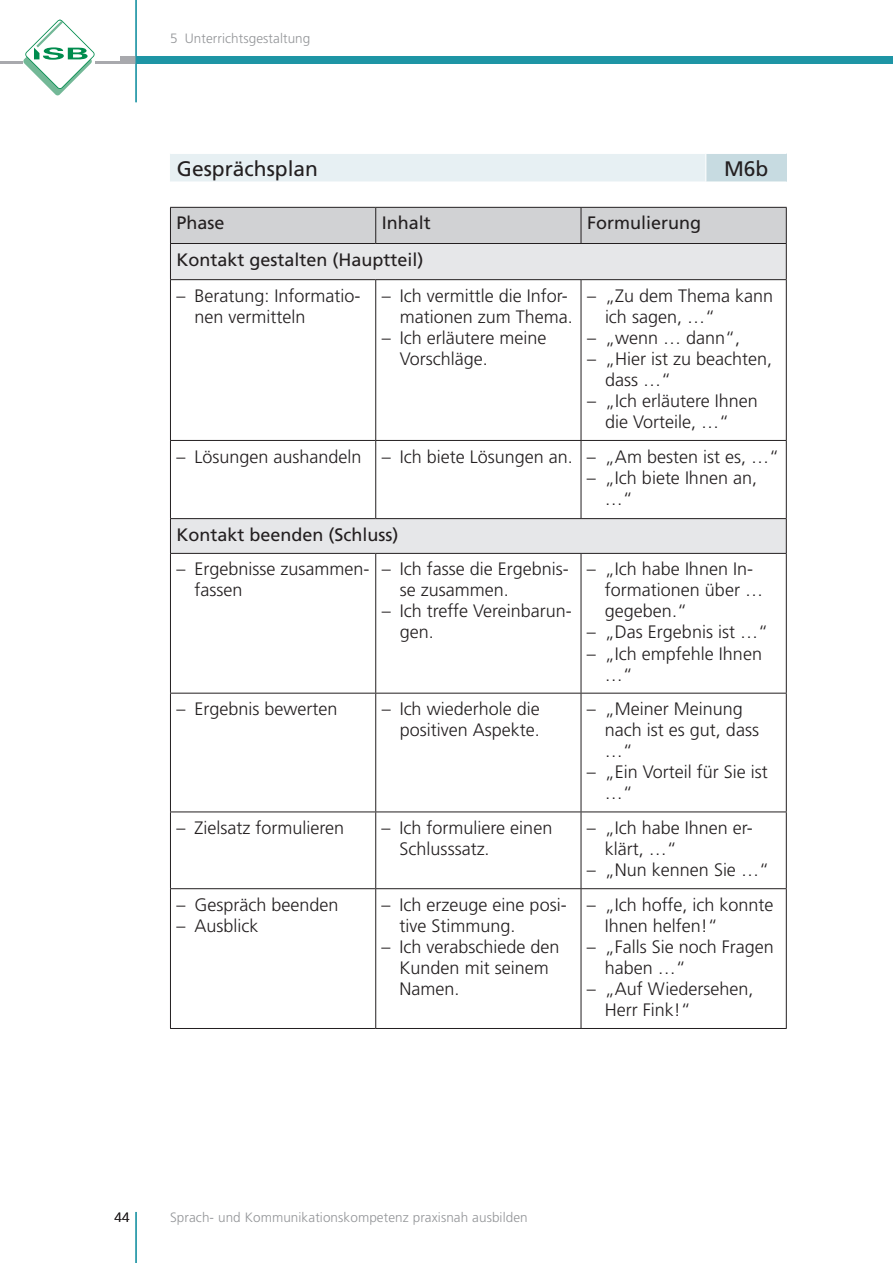
<style>
.page{position:relative;width:893px;height:1263px;background:#fff}
.page>*{position:absolute;margin:0;border:0;box-sizing:border-box;transform-origin:0 0}
.t1{font:21px "Frutiger LT Std";color:#231f20}
.t2{font:300 18px/21px "Frutiger LT Std";color:#231f20}
.t3{font:18px "Frutiger LT Std";color:#231f20}
.t4{font:300 13.5px "Frutiger LT Std";letter-spacing:.005em;color:#939598}
.t5{font:300 13.5px "Frutiger LT Std";color:#231f20}
</style>
<div class="page">
<div style="left:121px;top:56px;width:15px;height:8px;background:#a8a9ad"></div>
<hr style="left:0;top:62px;width:136px;height:2px;background:#a8a9ad">
<div style="left:136px;top:56px;width:757px;height:8px;background:#1e95a5"></div>
<hr style="left:135px;top:0;width:2px;height:102px;background:#1e95a5">
<svg style="left:23px;top:20px;width:72px;height:75px"></svg>
<hr style="left:135px;top:1212px;width:2px;height:51px;background:#1e95a5">
<div style="left:170px;top:153px;width:536px;height:29px;background:#e7f0f3"></div>
<div style="left:706px;top:153px;width:81px;height:29px;background:#c7dbe1"></div>
<svg style="left:705px;top:154px;width:1px;height:28px"></svg>
<hr style="left:170px;top:153px;width:536px;height:1px;background:#fff">
<hr style="left:706px;top:153px;width:81px;height:1px;background:#fff">
<div style="left:171px;top:208px;width:615px;height:35px;background:#d1d2d4"></div>
<svg style="left:171px;top:244px;width:615px;height:309px"></svg>
<hr style="left:170px;top:207px;width:206px;height:1px;background:#231f20">
<hr style="left:170px;top:208px;width:1px;height:35px;background:#231f20">
<hr style="left:376px;top:207px;width:205px;height:1px;background:#231f20">
<hr style="left:375px;top:208px;width:1px;height:35px;background:#231f20">
<hr style="left:581px;top:207px;width:206px;height:1px;background:#231f20">
<hr style="left:581px;top:208px;width:1px;height:35px;background:#231f20">
<hr style="left:786px;top:208px;width:1px;height:35px;background:#231f20">
<hr style="left:170px;top:243px;width:206px;height:1px;background:#231f20">
<hr style="left:170px;top:244px;width:1px;height:35px;background:#231f20">
<hr style="left:376px;top:243px;width:205px;height:1px;background:#231f20">
<hr style="left:581px;top:243px;width:206px;height:1px;background:#231f20">
<hr style="left:786px;top:244px;width:1px;height:35px;background:#231f20">
<hr style="left:170px;top:279px;width:206px;height:1px;background:#231f20">
<hr style="left:170px;top:280px;width:1px;height:160px;background:#231f20">
<hr style="left:376px;top:279px;width:205px;height:1px;background:#231f20">
<hr style="left:375px;top:280px;width:1px;height:160px;background:#231f20">
<hr style="left:581px;top:279px;width:206px;height:1px;background:#231f20">
<hr style="left:581px;top:280px;width:1px;height:160px;background:#231f20">
<hr style="left:786px;top:280px;width:1px;height:160px;background:#231f20">
<hr style="left:170px;top:440px;width:206px;height:1px;background:#231f20">
<hr style="left:170px;top:441px;width:1px;height:77px;background:#231f20">
<hr style="left:376px;top:440px;width:205px;height:1px;background:#231f20">
<hr style="left:375px;top:441px;width:1px;height:77px;background:#231f20">
<hr style="left:581px;top:440px;width:206px;height:1px;background:#231f20">
<hr style="left:581px;top:441px;width:1px;height:77px;background:#231f20">
<hr style="left:786px;top:441px;width:1px;height:77px;background:#231f20">
<hr style="left:170px;top:518px;width:206px;height:1px;background:#231f20">
<hr style="left:170px;top:519px;width:1px;height:34px;background:#231f20">
<hr style="left:376px;top:518px;width:205px;height:1px;background:#231f20">
<hr style="left:581px;top:518px;width:206px;height:1px;background:#231f20">
<hr style="left:786px;top:519px;width:1px;height:34px;background:#231f20">
<hr style="left:170px;top:553px;width:206px;height:1px;background:#231f20">
<hr style="left:170px;top:554px;width:1px;height:139px;background:#231f20">
<hr style="left:376px;top:553px;width:205px;height:1px;background:#231f20">
<hr style="left:375px;top:554px;width:1px;height:139px;background:#231f20">
<hr style="left:581px;top:553px;width:206px;height:1px;background:#231f20">
<hr style="left:581px;top:554px;width:1px;height:139px;background:#231f20">
<hr style="left:786px;top:554px;width:1px;height:139px;background:#231f20">
<hr style="left:170px;top:693px;width:206px;height:1px;background:#231f20">
<hr style="left:170px;top:693px;width:1px;height:118px;background:#231f20">
<hr style="left:376px;top:693px;width:205px;height:1px;background:#231f20">
<hr style="left:375px;top:693px;width:1px;height:118px;background:#231f20">
<hr style="left:581px;top:693px;width:206px;height:1px;background:#231f20">
<hr style="left:581px;top:693px;width:1px;height:118px;background:#231f20">
<hr style="left:786px;top:693px;width:1px;height:118px;background:#231f20">
<hr style="left:170px;top:811px;width:206px;height:1px;background:#231f20">
<hr style="left:170px;top:812px;width:1px;height:76px;background:#231f20">
<hr style="left:376px;top:811px;width:205px;height:1px;background:#231f20">
<hr style="left:375px;top:812px;width:1px;height:76px;background:#231f20">
<hr style="left:581px;top:811px;width:206px;height:1px;background:#231f20">
<hr style="left:581px;top:812px;width:1px;height:76px;background:#231f20">
<hr style="left:786px;top:812px;width:1px;height:76px;background:#231f20">
<hr style="left:170px;top:888px;width:206px;height:1px;background:#231f20">
<hr style="left:170px;top:889px;width:1px;height:139px;background:#231f20">
<hr style="left:376px;top:888px;width:205px;height:1px;background:#231f20">
<hr style="left:375px;top:889px;width:1px;height:139px;background:#231f20">
<hr style="left:581px;top:888px;width:206px;height:1px;background:#231f20">
<hr style="left:581px;top:889px;width:1px;height:139px;background:#231f20">
<hr style="left:786px;top:889px;width:1px;height:139px;background:#231f20">
<hr style="left:170px;top:1028px;width:206px;height:1px;background:#231f20">
<hr style="left:376px;top:1028px;width:205px;height:1px;background:#231f20">
<hr style="left:581px;top:1028px;width:206px;height:1px;background:#231f20">
<p class="t4" style="left:170px;top:31px;width:142px">5 Unterrichtsgestaltung</p>
<p class="t1" style="left:177px;top:156px;width:143px">Gesprächsplan</p>
<p class="t1" style="left:724px;top:156px;width:46px">M6b</p>
<p class="t3" style="left:176px;top:212px;width:50px">Phase</p>
<p class="t3" style="left:382px;top:212px;width:51px">Inhalt</p>
<p class="t3" style="left:587px;top:212px;width:116px">Formulierung</p>
<p class="t3" style="left:176px;top:249px;width:249px">Kontakt gestalten (Hauptteil)</p>
<p class="t2" style="left:194px;top:285px;width:168px;text-indent:-18px">– Beratung: Informatio&shy;nen vermitteln</p>
<p class="t2" style="left:382px;top:285px;width:193px;text-align:right">– Ich vermittle die Infor&shy;mationen zum Thema.</p>
<p class="t2" style="left:400px;top:327px;width:148px;text-indent:-18px">– Ich erläutere meine<br>Vorschläge.</p>
<p class="t2" style="left:605px;top:285px;width:170px;text-indent:-18px">– „Zu dem Thema kann ich sagen, …“</p>
<p class="t2" style="left:587px;top:327px;width:155px">– „wenn … dann“,</p>
<p class="t2" style="left:605px;top:348px;width:169px;text-indent:-18px">– „Hier ist zu beachten, dass …“</p>
<p class="t2" style="left:587px;top:390px;width:172px;text-align:center">– „Ich erläutere Ihnen die Vorteile, …“</p>
<p class="t2" style="left:176px;top:446px;width:604px">– Lösungen aushandeln – Ich biete Lösungen an. – „Am besten ist es, …“</p>
<p class="t2" style="left:605px;top:467px;width:154px;text-indent:-18px">– „Ich biete Ihnen an, …“</p>
<p class="t3" style="left:176px;top:524px;width:224px">Kontakt beenden (Schluss)</p>
<p class="t2" style="left:194px;top:559px;width:177px;text-indent:-18px">– Ergebnisse zusammen&shy;fassen</p>
<p class="t2" style="left:400px;top:559px;width:171px;text-indent:-18px">– Ich fasse die Ergebnis&shy;se zusammen.</p>
<p class="t2" style="left:400px;top:601px;width:174px;text-indent:-18px">– Ich treffe Vereinbarun&shy;gen.</p>
<p class="t2" style="left:605px;top:559px;width:160px;text-indent:-18px">– „Ich habe Ihnen In&shy;formationen über … gegeben.“</p>
<p class="t2" style="left:587px;top:622px;width:183px">– „Das Ergebnis ist …“</p>
<p class="t2" style="left:605px;top:643px;width:159px;text-indent:-18px">– „Ich empfehle Ihnen …“</p>
<p class="t2" style="left:176px;top:699px;width:163px">– Ergebnis bewerten</p>
<p class="t2" style="left:382px;top:699px;width:160px;text-align:right">– Ich wiederhole die positiven Aspekte.</p>
<p class="t2" style="left:605px;top:699px;width:156px;text-indent:-18px">– „Meiner Meinung nach ist es gut, dass …“</p>
<p class="t2" style="left:605px;top:762px;width:165px;text-indent:-18px">– „Ein Vorteil für Sie ist …“</p>
<p class="t2" style="left:176px;top:818px;width:169px">– Zielsatz formulieren</p>
<p class="t2" style="left:400px;top:818px;width:154px;text-indent:-18px">– Ich formuliere einen<br>Schlusssatz.</p>
<p class="t2" style="left:605px;top:818px;width:150px;text-indent:-18px">– „Ich habe Ihnen er&shy;klärt, …“</p>
<p class="t2" style="left:587px;top:860px;width:184px">– „Nun kennen Sie …“</p>
<p class="t2" style="left:176px;top:894px;width:164px">– Gespräch beenden</p>
<p class="t2" style="left:176px;top:915px;width:84px">– Ausblick</p>
<p class="t2" style="left:605px;top:894px;width:170px;text-indent:-18px">– „Ich hoffe, ich konnte<br>Ihnen helfen!“</p>
<p class="t2" style="left:605px;top:936px;width:171px;text-indent:-18px">– „Falls Sie noch Fragen haben …“</p>
<p class="t2" style="left:605px;top:978px;width:150px;text-indent:-18px">– „Auf Wiedersehen,<br>Herr Fink!“</p>
<p class="t2" style="left:400px;top:894px;width:169px;text-indent:-18px">– Ich erzeuge eine posi&shy;tive Stimmung.</p>
<p class="t2" style="left:400px;top:936px;width:162px;text-indent:-18px">– Ich verabschiede den<br>Kunden mit seinem<br>Namen.</p>
<p class="t5" style="left:114px;top:1210px;width:17px">44</p>
<p class="t4" style="left:170px;top:1210px;width:359px">Sprach- und Kommunikationskompetenz praxisnah ausbilden</p>
</div>
